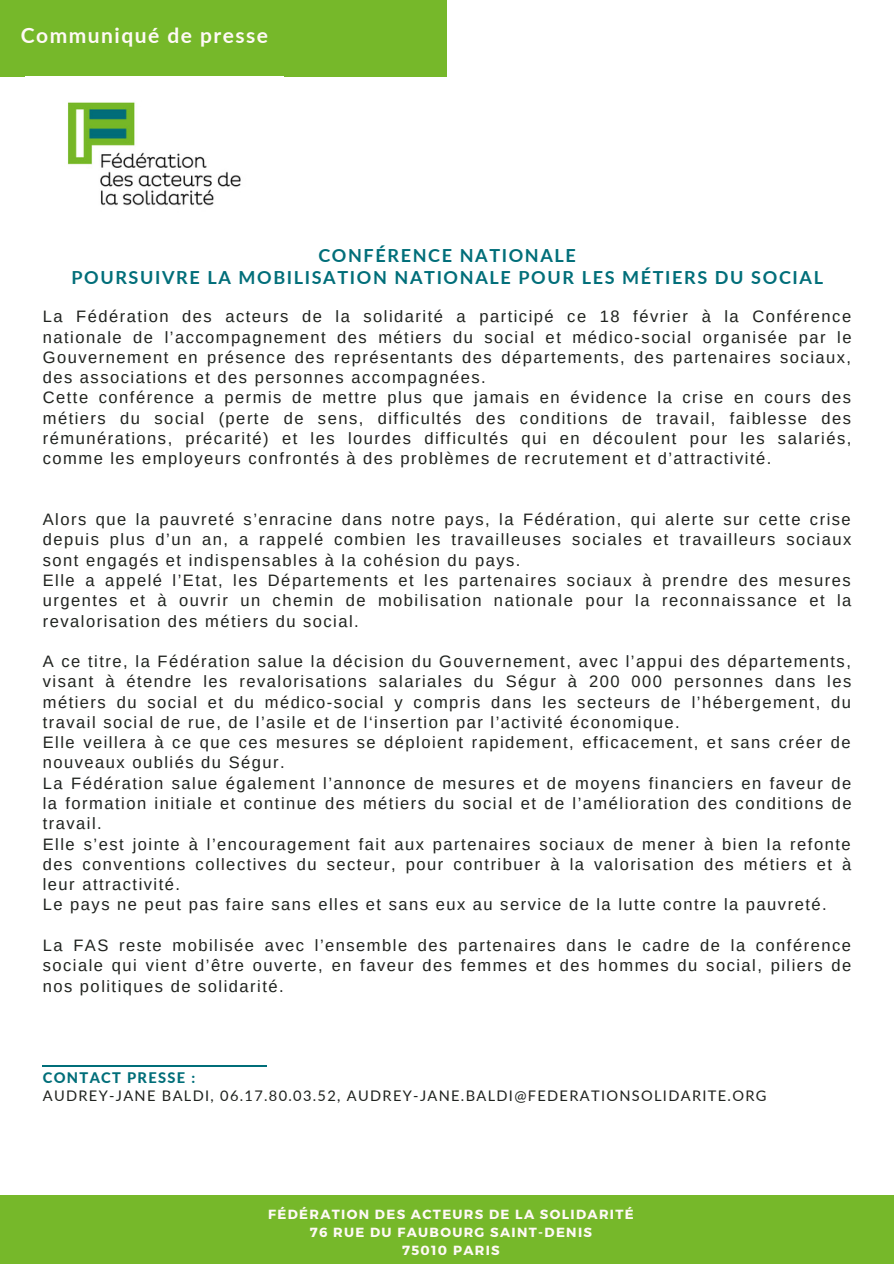
<style>
.page{position:relative;width:894px;height:1264px;background:#fff}
.page>*{position:absolute;margin:0;border:0;box-sizing:border-box;transform-origin:0 0}
.t1{font:700 21px "Lato";letter-spacing:.07em;color:#fff9f6}
.t2{font:700 18px "Lato";letter-spacing:.09em;color:#006e79}
.t3{font:16.5px/20.2px "Arimo";letter-spacing:.09em;color:#1f221e;text-align:justify}
.t4{font:14.55px "Lato";letter-spacing:.09em;color:#1f221e}
.t5{font:800 14.55px "Lato";letter-spacing:.09em;color:#006e79}
.t6{font:700 13.2px "Montserrat";letter-spacing:.1em;color:#fff9f6}
</style>
<div class="page">
<div style="left:0;top:1195px;width:893px;height:68px;background:#76b82a"></div>
<div style="left:0;top:0;width:446px;height:77px;background:#76b82a"></div>
<hr style="left:42px;top:1065px;width:224px;height:1px;background:#006e79">
<img style="left:68px;top:102px;width:173px;height:104px">
<p class="t1" style="left:21px;top:23px;width:249px">Communiqué de presse</p>
<p class="t2" style="left:318px;top:244px;width:259px">CONFÉRENCE NATIONALE</p>
<p class="t2" style="left:71px;top:266px;width:753px">POURSUIVRE LA MOBILISATION NATIONALE POUR LES MÉTIERS DU SOCIAL</p>
<p class="t3" style="left:43px;top:306px;width:810px">La Fédération des acteurs de la solidarité a participé ce 18 février à la Conférence nationale de l’accompagnement des métiers du social et médico-social organisée par le Gouvernement en présence des représentants des départements, des partenaires sociaux, des associations et des personnes accompagnées.</p>
<p class="t3" style="left:43px;top:387px;width:809px">Cette conférence a permis de mettre plus que jamais en évidence la crise en cours des métiers du social (perte de sens, difficultés des conditions de travail, faiblesse des rémunérations, précarité) et les lourdes difficultés qui en découlent pour les salariés, comme les employeurs confrontés à des problèmes de recrutement et d’attractivité.</p>
<p class="t3" style="left:43px;top:509px;width:809px">Alors que la pauvreté s’enracine dans notre pays, la Fédération, qui alerte sur cette crise depuis plus d’un an, a rappelé combien les travailleuses sociales et travailleurs sociaux sont engagés et indispensables à la cohésion du pays.</p>
<p class="t3" style="left:43px;top:570px;width:810px">Elle a appelé l’Etat, les Départements et les partenaires sociaux à prendre des mesures urgentes et à ouvrir un chemin de mobilisation nationale pour la reconnaissance et la revalorisation des métiers du social.</p>
<p class="t3" style="left:43px;top:651px;width:809px">A ce titre, la Fédération salue la décision du Gouvernement, avec l’appui des départements, visant à étendre les revalorisations salariales du Ségur à 200 000 personnes dans les métiers du social et du médico-social y compris dans les secteurs de l’hébergement, du travail social de rue, de l’asile et de l‘insertion par l’activité économique.</p>
<p class="t3" style="left:43px;top:732px;width:809px">Elle veillera à ce que ces mesures se déploient rapidement, efficacement, et sans créer de nouveaux oubliés du Ségur.</p>
<p class="t3" style="left:43px;top:772px;width:810px">La Fédération salue également l’annonce de mesures et de moyens financiers en faveur de la formation initiale et continue des métiers du social et de l’amélioration des conditions de travail.</p>
<p class="t3" style="left:43px;top:833px;width:809px">Elle s’est jointe à l’encouragement fait aux partenaires sociaux de mener à bien la refonte des conventions collectives du secteur, pour contribuer à la valorisation des métiers et à leur attractivité.</p>
<p class="t3" style="left:43px;top:894px;width:785px">Le pays ne peut pas faire sans elles et sans eux au service de la lutte contre la pauvreté.</p>
<p class="t3" style="left:43px;top:935px;width:809px">La FAS reste mobilisée avec l’ensemble des partenaires dans le cadre de la conférence sociale qui vient d’être ouverte, en faveur des femmes et des hommes du social, piliers de nos politiques de solidarité.</p>
<p class="t5" style="left:43px;top:1068px;width:154px">CONTACT PRESSE :</p>
<p class="t4" style="left:43px;top:1086px;width:725px">AUDREY-JANE BALDI, 06.17.80.03.52, AUDREY-JANE.BALDI@FEDERATIONSOLIDARITE.ORG</p>
<p class="t6" style="left:268px;top:1205px;width:367px">FÉDÉRATION DES ACTEURS DE LA SOLIDARITÉ</p>
<p class="t6" style="left:310px;top:1223px;width:283px">76 RUE DU FAUBOURG SAINT-DENIS</p>
<p class="t6" style="left:402px;top:1241px;width:99px">75010 PARIS</p>
</div>
